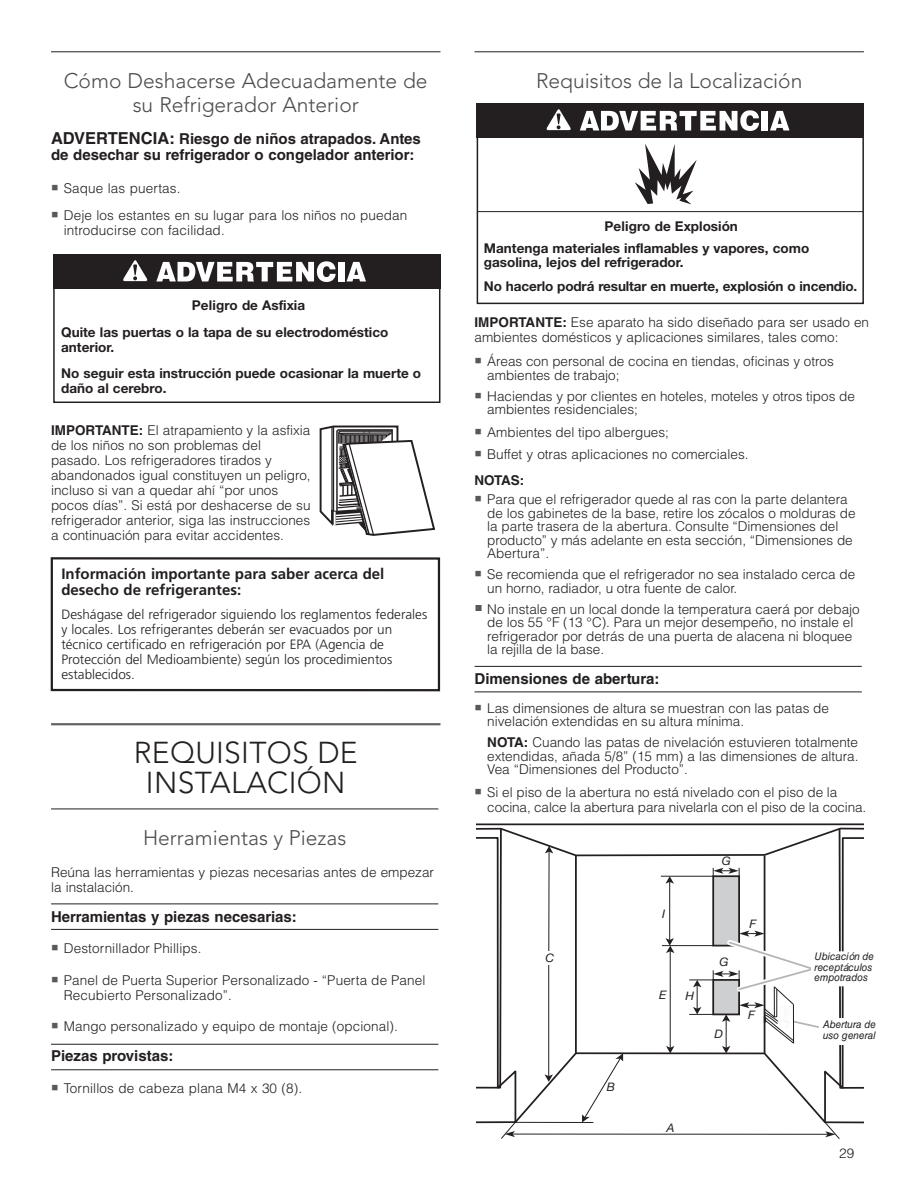
<style>
.page{position:relative;width:915px;height:1191px;background:#fff}
.page>*{position:absolute;margin:0;border:0;box-sizing:border-box;transform-origin:0 0}
.t1{font:300 30px/30px "Avenir";letter-spacing:.01em;color:#231f20;text-align:center}
.t2{font:300 21px/24px "Avenir";color:#4c4c4e;text-align:center}
.t3{font:700 15px/16.5px "Helvetica LT Std";color:#231f20}
.t4{font:700 15px/16.5px "Frutiger";color:#231f20}
.t5{font:300 13.5px/13.5px "Helvetica LT Std";color:#231f20}
.t6{font:700 13.5px/27px "Helvetica Neue";color:#231f20}
.t7{font:300 13.5px/15px "Frutiger";color:#231f20}
.t8{font:italic 11.7px "Helvetica Neue";color:#231f20}
.t9{font:italic 10.5px/10.5px "Helvetica LT Std";color:#231f20;scale:.95 1}
.s1{font-size:16.5px}
.s2{font-family:"Carta";font-weight:400;color:#58595b}
.s3{font-weight:700}
.s4{font-family:"Carta";font-weight:400;font-size:15px;color:#58595b}
</style>
<div class="page">
<hr style="left:51px;top:723px;width:389px;height:2px;background:#636466">
<hr style="left:51px;top:51px;width:389px;height:1px;background:#231f20">
<hr style="left:474px;top:51px;width:389px;height:1px;background:#231f20">
<svg style="left:319px;top:425px;width:117px;height:111px"></svg>
<div style="left:51px;top:557px;width:389px;height:134px;border:2px solid #231f20"></div>
<hr style="left:51px;top:808px;width:387px;height:1px;background:#231f20">
<hr style="left:51px;top:1043px;width:387px;height:1px;background:#231f20">
<hr style="left:51px;top:903px;width:387px;height:1px;background:#231f20">
<hr style="left:51px;top:929px;width:387px;height:1px;background:#231f20">
<hr style="left:51px;top:1069px;width:387px;height:1px;background:#231f20">
<hr style="left:474px;top:666px;width:387px;height:1px;background:#231f20">
<hr style="left:474px;top:691px;width:387px;height:1px;background:#231f20">
<hr style="left:476px;top:823px;width:387px;height:2px;background:#231f20">
<svg style="left:476px;top:827px;width:387px;height:312px"></svg>
<div style="left:542px;top:952px;width:13px;height:11px;background:#fff"></div>
<div style="left:811px;top:951px;width:52px;height:35px;background:#fff"></div>
<div style="left:828px;top:1018px;width:35px;height:26px;background:#fff"></div>
<div style="left:53px;top:254px;width:387px;height:149px;border:2px solid #231f20"></div>
<div style="left:53px;top:254px;width:387px;height:34px;background:#231f20"></div>
<svg style="left:156px;top:261px;width:179px;height:21px"></svg>
<div style="left:338px;top:262px;width:6px;height:19px;background:#fff"></div>
<svg style="left:346px;top:262px;width:20px;height:19px"></svg>
<svg style="left:123px;top:260px;width:25px;height:21px"></svg>
<div style="left:476px;top:103px;width:387px;height:201px;border:2px solid #231f20"></div>
<div style="left:476px;top:103px;width:387px;height:34px;background:#231f20"></div>
<svg style="left:579px;top:110px;width:179px;height:21px"></svg>
<div style="left:761px;top:111px;width:6px;height:19px;background:#fff"></div>
<svg style="left:770px;top:111px;width:19px;height:19px"></svg>
<svg style="left:546px;top:109px;width:25px;height:21px"></svg>
<hr style="left:477px;top:211px;width:385px;height:1px;background:#231f20">
<svg style="left:635px;top:144px;width:61px;height:60px"></svg>
<h2 class="t2" style="left:64px;top:71px;width:365px">Cómo Deshacerse Adecuadamente de su Refrigerador Anterior</h2>
<p class="t3" style="left:51px;top:132px;width:371px"><span class="s1">ADVERTENCIA:</span> Riesgo de niños atrapados. Antes de desechar su refrigerador o congelador anterior:</p>
<p class="t5" style="left:51px;top:183px;width:131px"><span class="s2">-</span> Saque las puertas.</p>
<p class="t5" style="left:64px;top:210px;width:345px;line-height:15px;text-indent:-13px"><span class="s2">-</span> Deje los estantes en su lugar para los niños no puedan introducirse con facilidad.</p>
<p class="t6" style="left:61px;top:293px;width:328px;text-indent:130px">Peligro de Asfixia<br>Quite las puertas o la tapa de su electrodoméstico</p>
<p class="t6" style="left:61px;top:336px;width:361px;line-height:25.5px">anterior.<br>No seguir esta instrucción puede ocasionar la muerte o</p>
<p class="t6" style="left:61px;top:376px;width:107px">daño al cerebro.</p>
<p class="t5" style="left:51px;top:424px;width:261px;line-height:15px"><span class="s3">IMPORTANTE:</span> El atrapamiento y la asfixia de los niños no son problemas del pasado. Los refrigeradores tirados y abandonados igual constituyen un peligro, incluso si van a quedar ahí “por unos pocos días”. Si está por deshacerse de su refrigerador anterior, siga las instrucciones a continuación para evitar accidentes.</p>
<p class="t4" style="left:61px;top:566px;width:324px">Información importante para saber acerca del desecho de refrigerantes:</p>
<p class="t7" style="left:61px;top:608px;width:367px">Deshágase del refrigerador siguiendo los reglamentos federales y locales. Los refrigerantes deberán ser evacuados por un técnico certificado en refrigeración por EPA (Agencia de Protección del Medioambiente) según los procedimientos establecidos.</p>
<h1 class="t1" style="left:134px;top:740px;width:225px">REQUISITOS DE<br>INSTALACIÓN</h1>
<h2 class="t2" style="left:143px;top:828px;width:205px">Herramientas y Piezas</h2>
<p class="t5" style="left:51px;top:866px;width:384px;line-height:15px">Reúna las herramientas y piezas necesarias antes de empezar la instalación.</p>
<p class="t3" style="left:51px;top:910px;width:247px">Herramientas y piezas necesarias:</p>
<p class="t5" style="left:51px;top:943px;width:152px"><span class="s2">-</span> Destornillador Phillips.</p>
<p class="t5" style="left:64px;top:974px;width:363px;line-height:15px;text-indent:-13px"><span class="s2">-</span> Panel de Puerta Superior Personalizado - “Puerta de Panel<br>Recubierto Personalizado”.</p>
<p class="t5" style="left:51px;top:1021px;width:348px"><span class="s2">-</span> Mango personalizado y equipo de montaje (opcional).</p>
<p class="t3" style="left:51px;top:1049px;width:124px">Piezas provistas:</p>
<p class="t5" style="left:51px;top:1083px;width:252px"><span class="s2">-</span> Tornillos de cabeza plana M4 x 30 (8).</p>
<h2 class="t2" style="left:536px;top:71px;width:268px">Requisitos de la Localización</h2>
<p class="t6" style="left:484px;top:216px;width:327px;line-height:22.5px;text-indent:120px">Peligro de Explosión<br>Mantenga materiales inflamables y vapores, como</p>
<p class="t6" style="left:484px;top:251px;width:374px;line-height:24px">gasolina, lejos del refrigerador.<br>No hacerlo podrá resultar en muerte, explosión o incendio.</p>
<p class="t5" style="left:474px;top:316px;width:396px;line-height:15px"><span class="s3">IMPORTANTE:</span> Ese aparato ha sido diseñado para ser usado en ambientes domésticos y aplicaciones similares, tales como:</p>
<p class="t5" style="left:487px;top:356px;width:348px;text-indent:-13px"><span class="s2">-</span> Áreas con personal de cocina en tiendas, oficinas y otros ambientes de trabajo;</p>
<p class="t5" style="left:487px;top:390px;width:369px;text-indent:-13px"><span class="s2">-</span> Haciendas y por clientes en hoteles, moteles y otros tipos de ambientes residenciales;</p>
<p class="t5" style="left:474px;top:426px;width:196px"><span class="s2">-</span> Ambientes del tipo albergues;</p>
<p class="t5" style="left:474px;top:443px;width:275px;line-height:25.5px"><span class="s2">-</span> Buffet y otras aplicaciones no comerciales.<br><span class="s3">NOTAS:</span></p>
<p class="t5" style="left:487px;top:494px;width:369px;text-indent:-13px"><span class="s2">-</span> Para que el refrigerador quede al ras con la parte delantera de los gabinetes de la base, retire los zócalos o molduras de la parte trasera de la abertura. Consulte “Dimensiones del producto” y más adelante en esta sección, “Dimensiones de Abertura”.</p>
<p class="t5" style="left:487px;top:569px;width:369px;text-indent:-13px"><span class="s2">-</span> Se recomienda que el refrigerador no sea instalado cerca de un horno, radiador, u otra fuente de calor.</p>
<p class="t5" style="left:487px;top:603px;width:374px;text-indent:-13px"><span class="s4">-</span> No instale en un local donde la temperatura caerá por debajo de los 55 °F (13 °C). Para un mejor desempeño, no instale el refrigerador por detrás de una puerta de alacena ni bloquee la rejilla de la base.</p>
<p class="t3" style="left:474px;top:672px;width:186px">Dimensiones de abertura:</p>
<p class="t5" style="left:487px;top:702px;width:343px;text-indent:-13px"><span class="s2">-</span> Las dimensiones de altura se muestran con las patas de nivelación extendidas en su altura mínima.</p>
<p class="t5" style="left:487px;top:737px;width:372px;text-align:justify"><span class="s3">NOTA:</span> Cuando las patas de nivelación estuvieren totalmente extendidas, añada 5/8” (15 mm) a las dimensiones de altura.<br>Vea “Dimensiones del Producto”.</p>
<p class="t5" style="left:487px;top:786px;width:380px;line-height:15px;text-indent:-13px"><span class="s2">-</span> Si el piso de la abertura no está nivelado con el piso de la cocina, calce la abertura para nivelarla con el piso de la cocina.</p>
<p class="t8" style="left:545px;top:950px;width:10px">C</p>
<p class="t8" style="left:606px;top:1080px;width:10px">B</p>
<p class="t8" style="left:661px;top:906px;width:5px">I</p>
<p class="t8" style="left:658px;top:988px;width:9px">E</p>
<p class="t8" style="left:685px;top:989px;width:10px">H</p>
<p class="t8" style="left:721px;top:854px;width:11px">G</p>
<p class="t8" style="left:719px;top:955px;width:11px">G</p>
<p class="t8" style="left:714px;top:1027px;width:10px">D</p>
<p class="t8" style="left:749px;top:916px;width:8px">F</p>
<p class="t8" style="left:747px;top:1008px;width:8px">F</p>
<p class="t8" style="left:666px;top:1120px;width:10px">A</p>
<p class="t9" style="left:814px;top:952px;width:64px">Ubicación de receptáculos empotrados</p>
<p class="t9" style="left:822px;top:1020px;width:57px">Abertura de uso general</p>
<p class="t5" style="left:839px;top:1148px;width:17px">29</p>
</div>
